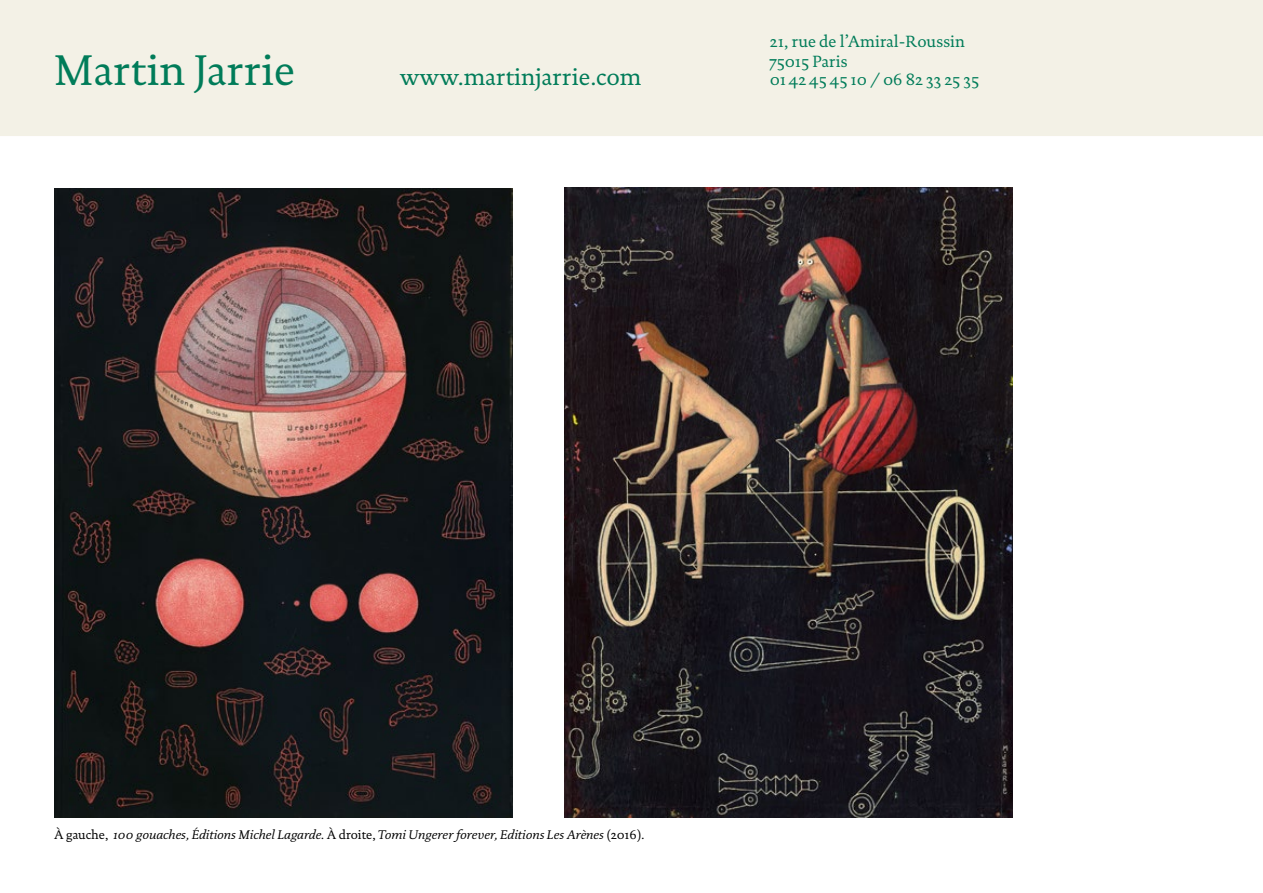
<style>
.page{position:relative;width:1263px;height:893px;background:#fff}
.page>*{position:absolute;margin:0;border:0;box-sizing:border-box;transform-origin:0 0}
.t1{font:43.5px "DTL Documenta ST";letter-spacing:.005em;color:#007c59}
.t2{font:24px "DTL Documenta ST";color:#007c59}
.t3{font:16.5px/19.8px "DTL Documenta ST";color:#007c59}
.t4{font:italic 12.75px "DTL Documenta ST";color:#000}
.s1{font-style:normal}
</style>
<div class="page">
<img style="left:54px;top:189px;width:458px;height:629px">
<img style="left:564px;top:187px;width:448px;height:631px">
<div style="left:0;top:0;width:1263px;height:135px;background:#f3f1e6"></div>
<div style="left:0;top:0;width:1263px;height:136px;border:2px solid #f3f1e6"></div>
<h1 class="t1" style="left:54px;top:45px;width:242px">Martin Jarrie</h1>
<h2 class="t2" style="left:400px;top:63px;width:243px">www.martinjarrie.com</h2>
<p class="t3" style="left:770px;top:32px;width:197px">21, rue de l’Amiral-Roussin<br>75015 Paris</p>
<p class="t3" style="left:770px;top:69px;width:211px">01 42 45 45 10 / 06 82 33 25 35</p>
<p class="t4" style="left:54px;top:827px;width:592px"><span class="s1">À gauche,</span> 100 gouaches, Éditions Michel Lagarde<span class="s1">. À droite,</span> Tomi Ungerer forever, Editions Les Arènes <span class="s1">(2016).</span></p>
</div>
